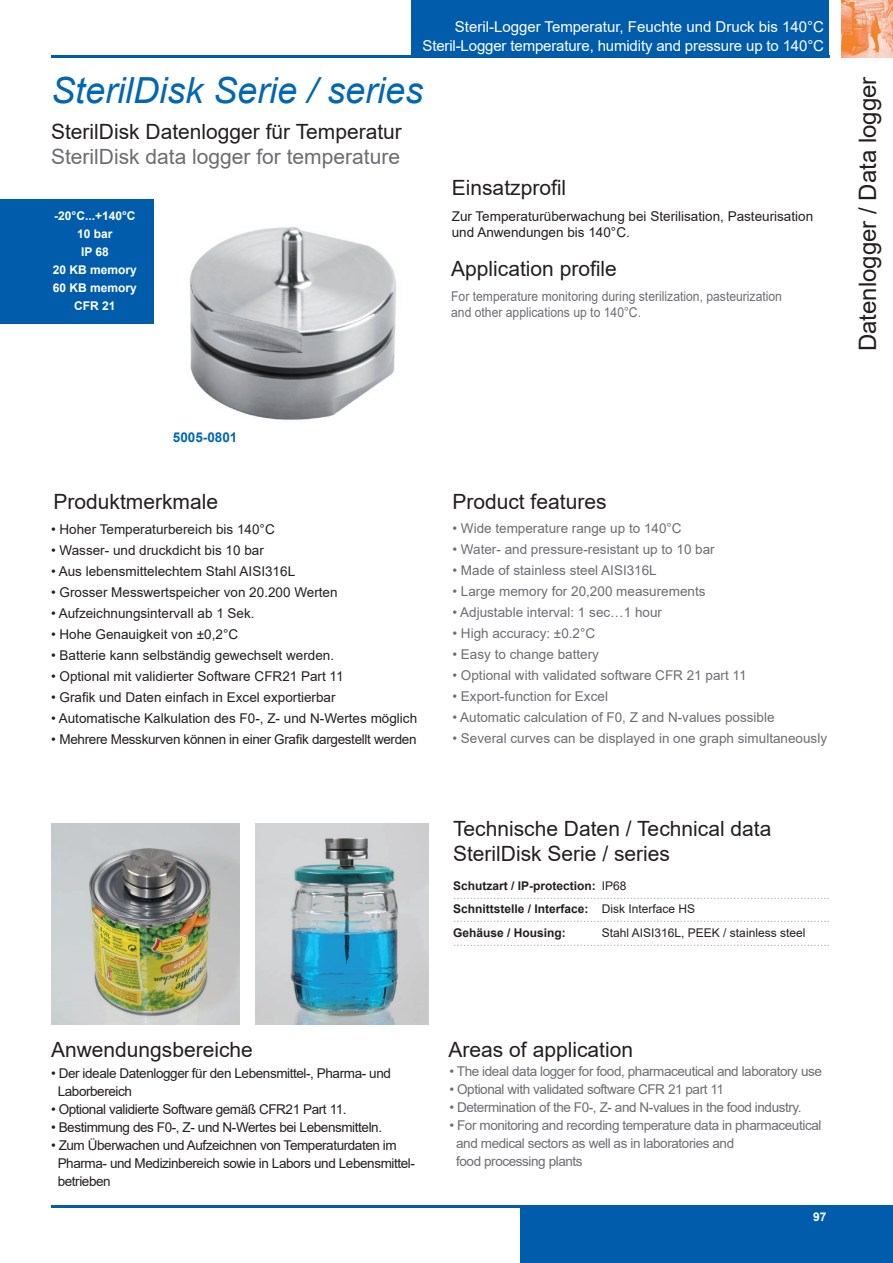
<style>
.page{position:relative;width:893px;height:1263px;background:#fff}
.page>*{position:absolute;margin:0;border:0;box-sizing:border-box;transform-origin:0 0}
.t1{font:italic 36px "Arial";color:#0166b3}
.t2{font:24px "Arial";color:#231f20}
.t3{font:21px/25.2px "Arial";color:#231f20}
.t4{font:21px "Arial";color:#6c6d70}
.t5{font:15px/18px "Arial";letter-spacing:-.01em;color:#fff;text-align:right}
.t6{font:13.5px/16.2px "Arial";color:#231f20}
.t7{font:13.5px "Arial";color:#6c6d70}
.t8{font:13.5px/18px "Arial";letter-spacing:-.03em;color:#6c6d70}
.t9{font:13.5px/18px "Arial";letter-spacing:-.03em;color:#231f20}
.t10{font:13.5px/16.2px "Arial";color:#6c6d70;scale:.9 1}
.t11{font:13.5px "Arial";letter-spacing:-.025em;color:#231f20}
.t12{font:700 13.5px "Arial";color:#0166b3}
.t13{font:12px/9px "Arial";color:#b2b3b7}
.t14{font:700 12px/18px "Arial";color:#fff;text-align:center}
.t15{font:12px "Arial";color:#231f20}
.t16{font:700 12px "Arial";color:#231f20}
.s1{font-weight:700;color:#231f20}
.s2{color:#231f20}
</style>
<div class="page">
<div style="left:520px;top:1205px;width:373px;height:58px;background:#015dab"></div>
<hr style="left:51px;top:55px;width:778px;height:2px;background:#015dab">
<hr style="left:51px;top:1205px;width:778px;height:3px;background:#015dab">
<img style="left:842px;top:0;width:51px;height:57px">
<div style="left:412px;top:0;width:417px;height:55px;background:#015dab"></div>
<div style="left:0;top:199px;width:154px;height:125px;background:#015dab"></div>
<img style="left:190px;top:227px;width:206px;height:193px">
<img style="left:52px;top:823px;width:188px;height:202px">
<img style="left:255px;top:823px;width:174px;height:201px">
<p class="t5" style="left:422px;top:18px;width:403px">Steril-Logger Temperatur, Feuchte und Druck bis 140°C<br>Steril-Logger temperature, humidity and pressure up to 140°C</p>
<h1 class="t1" style="left:51px;top:67px;width:374px">SterilDisk Serie / series</h1>
<h3 class="t3" style="left:51px;top:118px;width:352px">SterilDisk Datenlogger für Temperatur</h3>
<h3 class="t4" style="left:51px;top:142px;width:350px">SterilDisk data logger for temperature</h3>
<p class="t14" style="left:53px;top:207px;width:86px">-20°C...+140°C<br>10 bar<br>IP 68<br>20 KB memory<br>60 KB memory<br>CFR 21</p>
<h3 class="t3" style="left:452px;top:175px;width:116px">Einsatzprofil</h3>
<p class="t6" style="left:452px;top:208px;width:363px">Zur Temperaturüberwachung bei Sterilisation, Pasteurisation und Anwendungen bis 140°C.</p>
<h3 class="t3" style="left:451px;top:256px;width:167px">Application profile</h3>
<p class="t10" style="left:451px;top:288px;width:369px">For temperature monitoring during sterilization, pasteurization and other applications up to 140°C.</p>
<h2 class="t2" style="left:851px;top:351px;width:277px;rotate:-90deg">Datenlogger / Data logger</h2>
<p class="t12" style="left:173px;top:428px;width:66px">5005-0801</p>
<h3 class="t3" style="left:54px;top:489px;width:166px">Produktmerkmale</h3>
<p class="t6" style="left:51px;top:521px;width:225px">• Hoher Temperaturbereich bis 140°C</p>
<p class="t6" style="left:51px;top:542px;width:214px">• Wasser- und druckdicht bis 10 bar</p>
<p class="t6" style="left:51px;top:563px;width:246px">• Aus lebensmittelechtem Stahl AISI316L</p>
<p class="t6" style="left:51px;top:584px;width:288px">• Grosser Messwertspeicher von 20.200 Werten</p>
<p class="t6" style="left:51px;top:605px;width:205px">• Aufzeichnungsintervall ab 1 Sek.</p>
<p class="t6" style="left:51px;top:626px;width:189px">• Hohe Genauigkeit von ±0,2°C</p>
<p class="t6" style="left:51px;top:647px;width:285px">• Batterie kann selbständig gewechselt werden.</p>
<p class="t6" style="left:51px;top:668px;width:294px">• Optional mit validierter Software CFR21 Part 11</p>
<p class="t6" style="left:51px;top:689px;width:286px">• Grafik und Daten einfach in Excel exportierbar</p>
<p class="t6" style="left:51px;top:710px;width:368px">• Automatische Kalkulation des F0-, Z- und N-Wertes möglich</p>
<p class="t11" style="left:51px;top:730px;width:367px">• Mehrere Messkurven können in einer Grafik dargestellt werden</p>
<h3 class="t3" style="left:452px;top:489px;width:156px">Product features</h3>
<p class="t7" style="left:452px;top:519px;width:231px">• Wide temperature range up to 140°C</p>
<p class="t7" style="left:452px;top:540px;width:264px">• Water- and pressure-resistant up to 10 bar</p>
<p class="t7" style="left:452px;top:561px;width:206px">• Made of stainless steel AISI316L</p>
<p class="t7" style="left:452px;top:582px;width:255px">• Large memory for 20,200 measurements</p>
<p class="t7" style="left:452px;top:603px;width:211px">• Adjustable interval: 1 sec…1 hour</p>
<p class="t7" style="left:452px;top:624px;width:144px">• High accuracy: ±0.2°C</p>
<p class="t7" style="left:452px;top:645px;width:148px">• Easy to change battery</p>
<p class="t7" style="left:452px;top:666px;width:296px">• Optional with validated software CFR 21 part 11</p>
<p class="t7" style="left:452px;top:687px;width:157px">• Export-function for Excel</p>
<p class="t7" style="left:452px;top:708px;width:324px">• Automatic calculation of F0, Z and N-values possible</p>
<p class="t7" style="left:452px;top:729px;width:376px">• Several curves can be displayed in one graph simultaneously</p>
<h3 class="t3" style="left:453px;top:816px;width:320px">Technische Daten / Technical data<br>SterilDisk Serie / series</h3>
<p class="t13" style="left:453px;top:881px;width:378px"><span class="s1">Schutzart / IP-protection:</span> <span class="s2">IP68 </span>.................................................................................................................</p>
<p class="t13" style="left:453px;top:905px;width:378px"><span class="s1">Schnittstelle / Interface:</span> <span class="s2">Disk Interface HS </span>.................................................................................................................</p>
<p class="t16" style="left:453px;top:924px;width:114px">Gehäuse / Housing:</p>
<p class="t15" style="left:602px;top:924px;width:205px">Stahl AISI316L, PEEK / stainless steel</p>
<p class="t13" style="left:453px;top:937px;width:378px">.................................................................................................................</p>
<h3 class="t3" style="left:51px;top:1037px;width:203px">Anwendungsbereiche</h3>
<p class="t9" style="left:58px;top:1064px;width:335px;text-indent:-7px">• Der ideale Datenlogger für den Lebensmittel-, Pharma- und<br>Laborbereich</p>
<p class="t9" style="left:51px;top:1100px;width:297px">• Optional validierte Software gemäß CFR21 Part 11.</p>
<p class="t9" style="left:51px;top:1118px;width:333px">• Bestimmung des F0-, Z- und N-Wertes bei Lebensmitteln.</p>
<p class="t9" style="left:58px;top:1136px;width:359px;text-indent:-7px">• Zum Überwachen und Aufzeichnen von Temperaturdaten im<br>Pharma- und Medizinbereich sowie in Labors und Lebensmittel&shy;betrieben</p>
<h3 class="t3" style="left:449px;top:1037px;width:186px">Areas of application</h3>
<p class="t8" style="left:449px;top:1062px;width:374px">• The ideal data logger for food, pharmaceutical and laboratory use</p>
<p class="t8" style="left:449px;top:1080px;width:276px">• Optional with validated software CFR 21 part 11</p>
<p class="t8" style="left:449px;top:1098px;width:354px">• Determination of the F0-, Z- and N-values in the food industry.</p>
<p class="t8" style="left:456px;top:1116px;width:367px;text-indent:-7px">• For monitoring and recording temperature data in pharmaceutical and medical sectors as well as in laboratories and<br>food processing plants</p>
<p class="t14" style="left:813px;top:1207px;width:15px">97</p>
</div>
